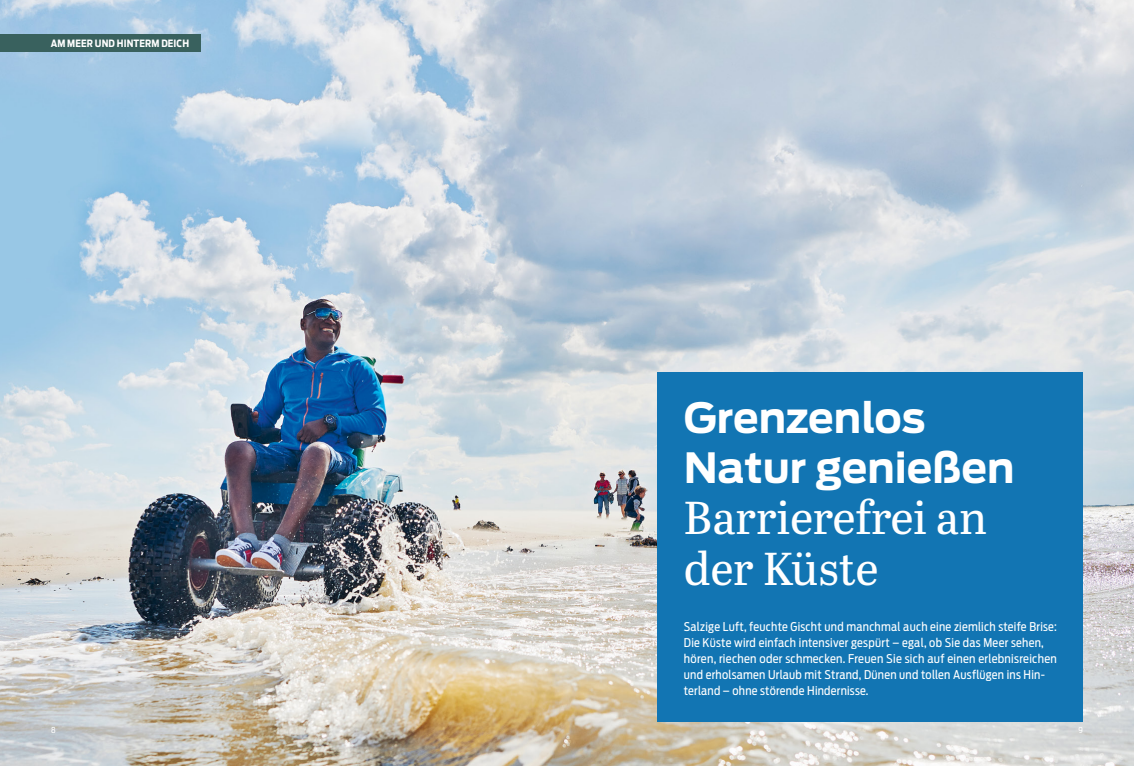
<style>
.page{position:relative;width:1134px;height:766px;background:#fff}
.page>*{position:absolute;margin:0;border:0;box-sizing:border-box;transform-origin:0 0}
.t1{font:46px/50.6px "Abril Text";letter-spacing:-.005em;color:#fff}
.t2{font:700 41.4px/50.6px "Antenna";color:#fff}
.t3{font:12px/16px "Antenna Cond";letter-spacing:.025em;color:#fff}
.t4{font:700 10px "Antenna Cond";letter-spacing:.01em;color:#fff}
.t5{font:8.1px "Antenna Cond";color:#fff}
</style>
<div class="page">
<img style="left:0;top:0;width:1134px;height:765px">
<div style="left:658px;top:372px;width:425px;height:349px;background:#1275b3"></div>
<div style="left:0;top:34px;width:201px;height:17px;background:#39615e"></div>
<p class="t4" style="left:51px;top:37px;width:140px">AM MEER UND HINTERM DEICH</p>
<h2 class="t2" style="left:684px;top:392px;width:332px">Grenzenlos<br>Natur genießen</h2>
<h1 class="t1" style="left:684px;top:490px;width:305px">Barrierefrei an der Küste</h1>
<p class="t3" style="left:684px;top:618px;width:375px">Salzige Luft, feuchte Gischt und manchmal auch eine ziemlich steife Brise:<br>Die Küste wird einfach intensiver gespürt – egal, ob Sie das Meer sehen, hören, riechen oder schmecken. Freuen Sie sich auf einen erlebnisreichen und erholsamen Urlaub mit Strand, Dünen und tollen Ausflügen ins Hin&shy;terland – ohne störende Hindernisse.</p>
<p class="t5" style="left:51px;top:725px;width:6px">8</p>
<p class="t5" style="left:1078px;top:725px;width:6px">9</p>
</div>
